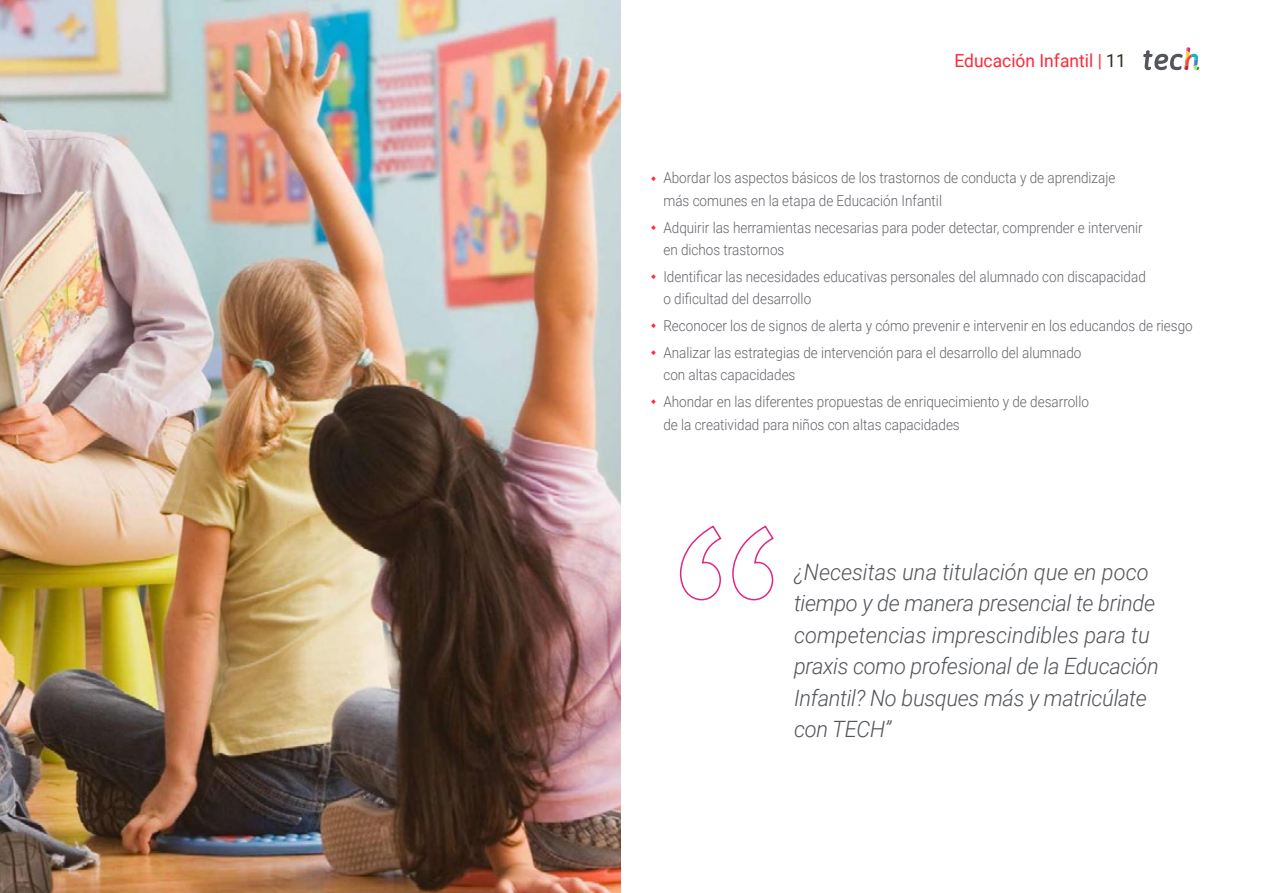
<style>
.page{position:relative;width:1263px;height:893px;background:#fff}
.page>*{position:absolute;margin:0;border:0;box-sizing:border-box;transform-origin:0 0}
.t1{font:italic 300 22.5px/31.5px "Roboto";letter-spacing:-.015em;color:#52555b}
.t2{font:18px "Roboto";color:#ff293a}
.t3{font:300 15px/22.5px "Roboto";color:#61646a;scale:.9 1}
.s1{color:#312e20}
</style>
<div class="page">
<svg style="left:1143px;top:47px;width:56px;height:24px"></svg>
<svg style="left:679px;top:525px;width:95px;height:76px"></svg>
<img style="left:0;top:0;width:621px;height:893px">
<p class="t2" style="left:954px;top:48px;width:173px">Educación Infantil | <span class="s1">11</span></p>
<p class="t3" style="left:663px;top:166px;width:504px">Abordar los aspectos básicos de los trastornos de conducta y de aprendizaje más comunes en la etapa de Educación Infantil</p>
<p class="t3" style="left:663px;top:215px;width:534px">Adquirir las herramientas necesarias para poder detectar, comprender e intervenir en dichos trastornos</p>
<p class="t3" style="left:663px;top:265px;width:538px">Identificar las necesidades educativas personales del alumnado con discapacidad o dificultad del desarrollo</p>
<p class="t3" style="left:663px;top:312px;width:590px;line-height:26.7px">Reconocer los de signos de alerta y cómo prevenir e intervenir en los educandos de riesgo<br>Analizar las estrategias de intervención para el desarrollo del alumnado</p>
<p class="t3" style="left:663px;top:361px;width:474px;line-height:26.7px">con altas capacidades<br>Ahondar en las diferentes propuestas de enriquecimiento y de desarrollo</p>
<p class="t3" style="left:663px;top:412px;width:331px">de la creatividad para niños con altas capacidades</p>
<h1 class="t1" style="left:794px;top:555px;width:366px">¿Necesitas una titulación que en poco tiempo y de manera presencial te brinde competencias imprescindibles para tu praxis como profesional de la Educación Infantil? No busques más y matricúlate con TECH”</h1>
</div>
